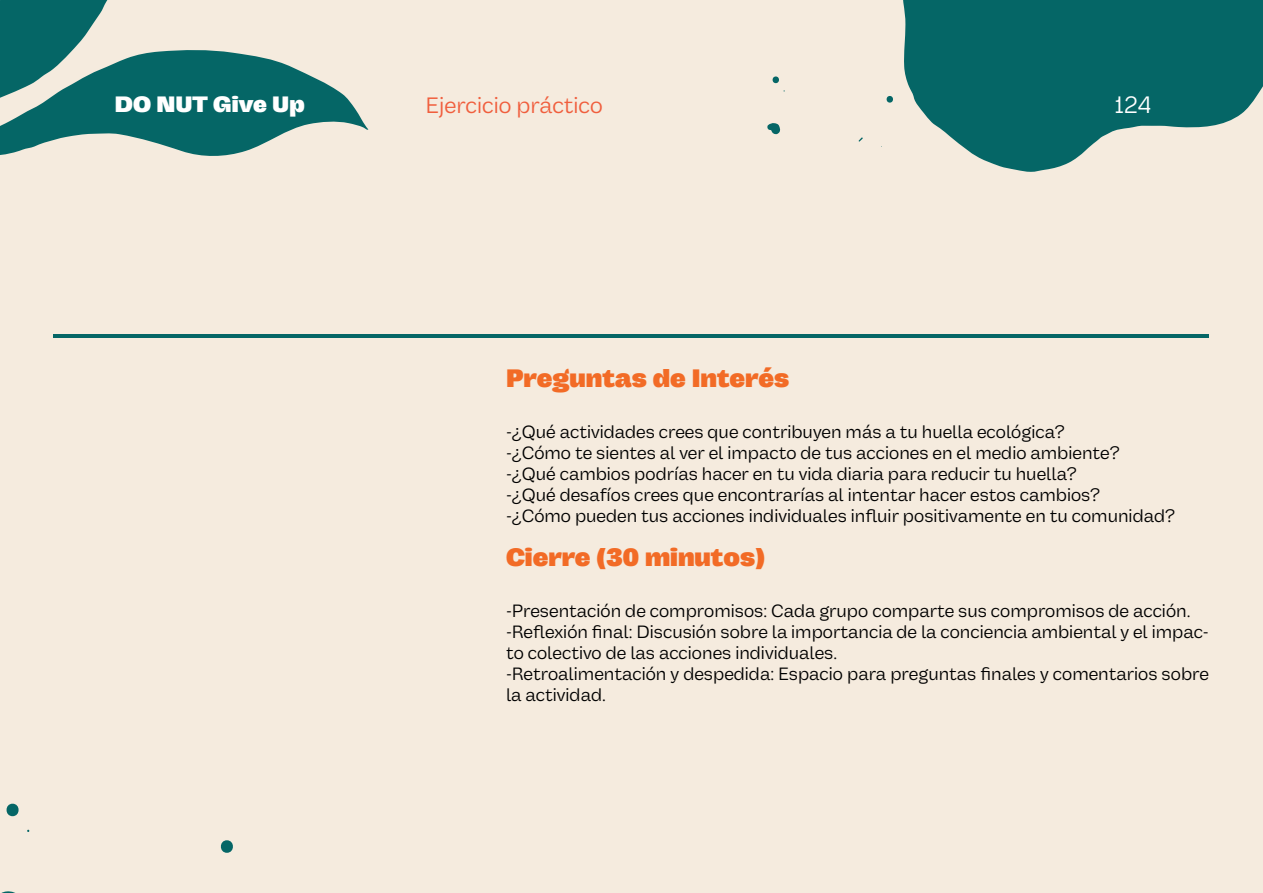
<style>
.page{position:relative;width:1263px;height:893px;background:#f5ebde}
.page>*{position:absolute;margin:0;border:0;box-sizing:border-box;transform-origin:0 0}
.t1{font:800 25.5px "Vastago Grotesk";color:#f26b26}
.t2{font:24px "Vastago Grotesk";color:#fff}
.t3{font:22.5px "Vastago Grotesk";color:#f05e3d}
.t4{font:800 22.5px "Vastago Grotesk";color:#fff}
.t5{font:18px/21px "Vastago Grotesk";color:#000}
</style>
<div class="page">
<svg style="left:0;top:0;width:368px;height:156px;fill:#056666"></svg>
<svg style="left:903px;top:0;width:360px;height:172px;fill:#056666"></svg>
<svg style="left:858px;top:137px;width:5px;height:5px"></svg>
<svg style="left:886px;top:96px;width:7px;height:7px"></svg>
<svg style="left:772px;top:76px;width:7px;height:7px"></svg>
<svg style="left:767px;top:123px;width:13px;height:12px"></svg>
<svg style="left:220px;top:840px;width:13px;height:13px"></svg>
<svg style="left:6px;top:804px;width:13px;height:12px"></svg>
<svg style="left:1px;top:891px;width:14px;height:2px"></svg>
<hr style="left:54px;top:334px;width:1155px;height:4px;background:#056666">
<p class="t4" style="left:115px;top:90px;width:191px">DO NUT Give Up</p>
<p class="t3" style="left:425px;top:92px;width:179px">Ejercicio práctico</p>
<h2 class="t2" style="left:1114px;top:90px;width:38px">124</h2>
<h1 class="t1" style="left:506px;top:363px;width:285px">Preguntas de Interés</h1>
<p class="t5" style="left:506px;top:421px;width:670px">-¿Qué actividades crees que contribuyen más a tu huella ecológica?<br>-¿Cómo te sientes al ver el impacto de tus acciones en el medio ambiente?<br>-¿Qué cambios podrías hacer en tu vida diaria para reducir tu huella?<br>-¿Qué desafíos crees que encontrarías al intentar hacer estos cambios?<br>-¿Cómo pueden tus acciones individuales influir positivamente en tu comunidad?</p>
<h1 class="t1" style="left:506px;top:542px;width:260px">Cierre (30 minutos)</h1>
<p class="t5" style="left:506px;top:600px;width:704px">-Presentación de compromisos: Cada grupo comparte sus compromisos de acción. -Reflexión final: Discusión sobre la importancia de la conciencia ambiental y el impac&shy;to colectivo de las acciones individuales.<br>-Retroalimentación y despedida: Espacio para preguntas finales y comentarios sobre la actividad.</p>
</div>
